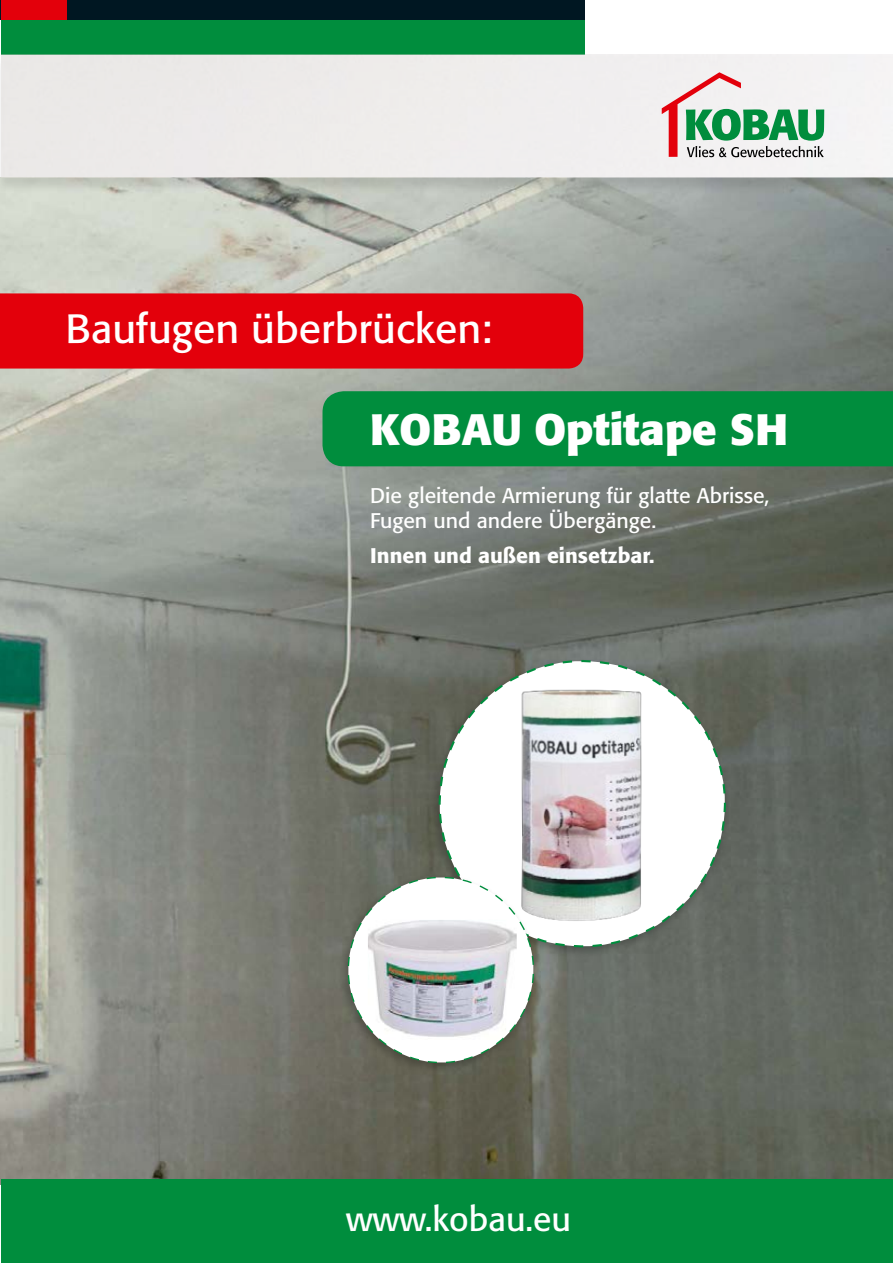
<style>
.page{position:relative;width:893px;height:1263px;background:#fff}
.page>*{position:absolute;margin:0;border:0;box-sizing:border-box;transform-origin:0 0}
.t1{font:700 43.5px "Formata";color:#fff}
.t2{font:40.5px "Formata";color:#fff}
.t3{font:33.6px "Formata";color:#fff}
.t4{font:21px/25.2px "Formata";color:#fff}
.t5{font:500 21px "Formata";color:#fff}
</style>
<div class="page">
<img style="left:0;top:194px;width:893px;height:990px">
<div style="left:0;top:293px;width:583px;height:76px;background:#e3000b"></div>
<div style="left:322px;top:391px;width:571px;height:75px;background:#008d3d"></div>
<div style="left:1px;top:3px;width:583px;height:52px;background:#008d3d"></div>
<div style="left:0;top:0;width:584px;height:20px;background:#001722"></div>
<div style="left:1px;top:0;width:65px;height:20px;background:#e3000b"></div>
<div style="left:0;top:55px;width:893px;height:139px;background:#000;opacity:.25"></div>
<div style="left:1px;top:1179px;width:892px;height:84px;background:#008d3d"></div>
<svg style="left:662px;top:72px;width:162px;height:85px"></svg>
<svg style="left:432px;top:654px;width:300px;height:300px;background:#656961"></svg>
<svg style="left:438px;top:659px;width:289px;height:289px"></svg>
<div style="left:337px;top:872px;width:202px;height:202px;background:#000;opacity:.25"></div>
<svg style="left:343px;top:830px;width:247px;height:237px"></svg>
<h2 class="t2" style="left:65px;top:304px;width:428px">Baufugen überbrücken:</h2>
<h1 class="t1" style="left:370px;top:403px;width:419px">KOBAU Optitape SH</h1>
<p class="t4" style="left:370px;top:483px;width:401px">Die gleitende Armierung für glatte Abrisse,<br>Fugen und andere Übergänge.</p>
<p class="t5" style="left:370px;top:543px;width:286px">Innen und außen einsetzbar.</p>
<h3 class="t3" style="left:346px;top:1199px;width:226px">www.kobau.eu</h3>
</div>
